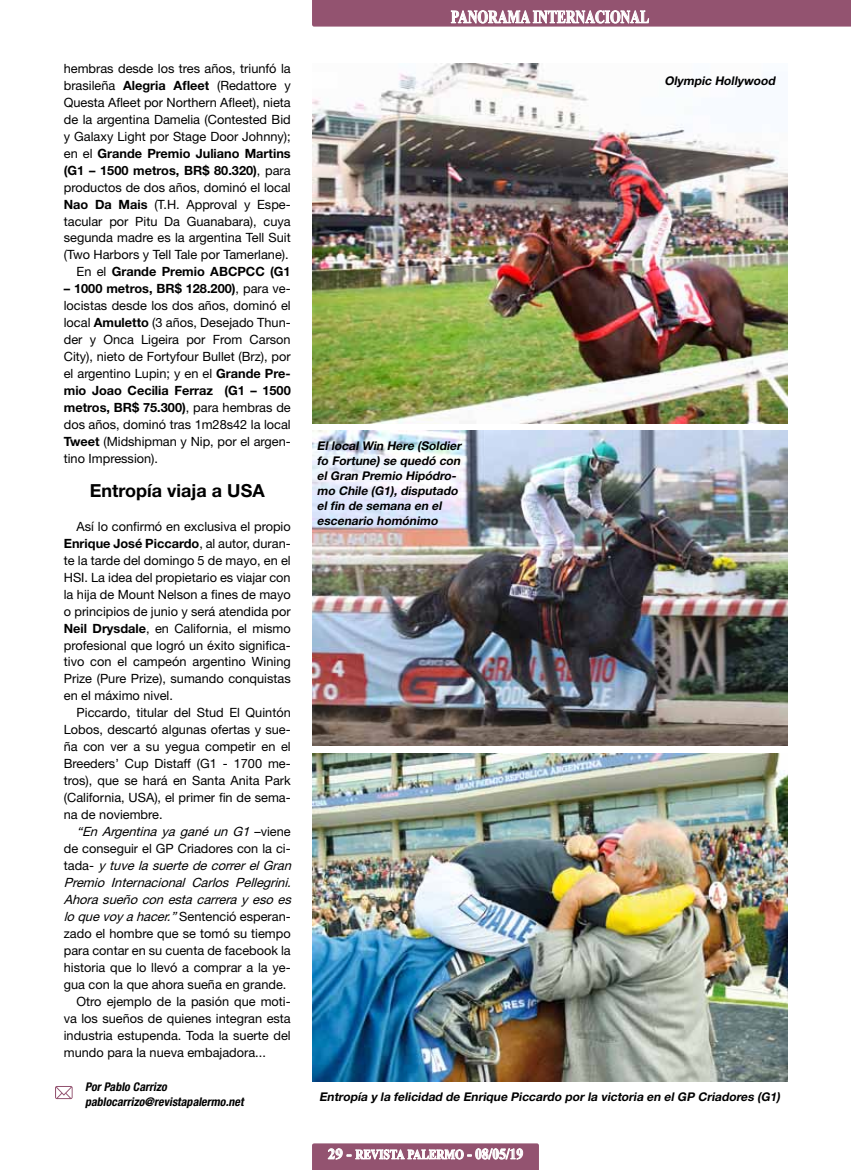
<style>
.page{position:relative;width:851px;height:1170px;background:#fff}
.page>*{position:absolute;margin:0;border:0;box-sizing:border-box;transform-origin:0 0}
.t1{font:700 18px "Times New Roman";color:#fff;scale:.75 1}
.t2{font:700 18px "Helvetica Neue LT Std";color:#000}
.t3{font:700 13.5px "Times New Roman";color:#fff;scale:.83 1}
.t4{font:12.75px/17px "Helvetica Neue LT Std";color:#000;text-align:justify}
.t5{font:italic 12.75px "Helvetica Neue LT Std";color:#000}
.t6{font:italic 700 12px/15px "Helvetica Neue LT Std";color:#000}
.t7{font:italic 700 condensed 12px/15px "Helvetica Neue LT Std";color:#000}
.s1{font-weight:700}
.s2{font-style:normal}
.s3{font-style:italic}
.s4{font-size:15px}
</style>
<div class="page">
<svg style="left:312px;top:1143px;width:227px;height:26px;background:#a7738a"></svg>
<svg style="left:312px;top:0;width:538px;height:27px;background:#9d637d"></svg>
<img style="left:312px;top:64px;width:475px;height:359px">
<img style="left:312px;top:431px;width:475px;height:314px">
<img style="left:312px;top:753px;width:475px;height:328px">
<svg style="left:55px;top:1086px;width:18px;height:13px"></svg>
<p class="t4" style="left:64px;top:60px;width:228px;text-align:right">hembras desde los tres años, triunfó la brasileña <span class="s1">Alegria Afleet</span> (Redattore y Questa Afleet por Northern Afleet), nieta de la argentina Damelia (Contested Bid y Galaxy Light por Stage Door Johnny); en el <span class="s1">Grande Premio Juliano Martins (G1 – 1500 metros, BR$ 80.320)</span>, para productos de dos años, dominó el local <span class="s1">Nao Da Mais</span> (T.H. Approval y Espe&shy;tacular por Pitu Da Guanabara), cuya segunda madre es la argentina Tell Suit (Two Harbors y Tell Tale por Tamerlane).<br>En el <span class="s1">Grande Premio ABCPCC (G1</span></p>
<p class="t4" style="left:64px;top:280px;width:228px"><span class="s1">– 1000 metros, BR$ 128.200)</span>, para ve&shy;locistas desde los dos años, dominó el local <span class="s1">Amuletto</span> (3 años, Desejado Thun&shy;der y Onca Ligeira por From Carson City), nieto de Fortyfour Bullet (Brz), por el argentino Lupin; y en el <span class="s1">Grande Pre&shy;mio Joao Cecilia Ferraz (G1 – 1500 metros, BR$ 75.300)</span>, para hembras de dos años, dominó tras 1m28s42 la local <span class="s1">Tweet</span> (Midshipman y Nip, por el argen&shy;tino Impression).</p>
<h1 class="t2" style="left:90px;top:479px;width:176px">Entropía viaja a USA</h1>
<p class="t4" style="left:64px;top:517px;width:228px;text-indent:13px">Así lo confirmó en exclusiva el propio <span class="s1">Enrique José Piccardo</span>, al autor, duran&shy;te la tarde del domingo 5 de mayo, en el HSI. La idea del propietario es viajar con la hija de Mount Nelson a fines de mayo o principios de junio y será atendida por <span class="s1">Neil Drysdale</span>, en California, el mismo profesional que logró un éxito significa&shy;tivo con el campeón argentino Wining Prize (Pure Prize), sumando conquistas en el máximo nivel.</p>
<p class="t4" style="left:64px;top:704px;width:228px;text-indent:13px">Piccardo, titular del Stud El Quintón Lobos, descartó algunas ofertas y sue&shy;ña con ver a su yegua competir en el Breeders’ Cup Distaff (G1 - 1700 me&shy;tros), que se hará en Santa Anita Park (California, USA), el primer fin de sema&shy;na de noviembre.</p>
<p class="t5" style="left:77px;top:823px;width:216px">“En Argentina ya gané un G1 <span class="s2">– v i e n e</span></p>
<p class="t4" style="left:64px;top:839px;width:228px">de conseguir el GP Criadores con la ci-</p>
<p class="t5" style="left:64px;top:857px;width:232px"><span class="s2">t a d a -</span> ytuvelasuertedecorrerelGran</p>
<p class="t5" style="left:64px;top:874px;width:232px">Premio Internacional Carlos Pellegrini.</p>
<p class="t5" style="left:64px;top:891px;width:232px">Ahorasueñoconestacarrerayesoes</p>
<p class="t4" style="left:64px;top:907px;width:228px"><span class="s3">loquevoyahacer.”</span>Sentenció esperan-</p>
<p class="t4" style="left:64px;top:924px;width:228px">zado el hombre que se tomó su tiempo</p>
<p class="t4" style="left:64px;top:941px;width:228px">para contar en su cuenta de facebook la</p>
<p class="t4" style="left:64px;top:958px;width:228px">historia que lo llevó a comprar a la ye-</p>
<p class="t4" style="left:64px;top:975px;width:224px">gua con la que ahora sueña en grande.</p>
<p class="t4" style="left:77px;top:992px;width:216px">Otro ejemplo de la pasión que moti-</p>
<p class="t4" style="left:64px;top:1009px;width:228px">va los sueños de quienes integran esta</p>
<p class="t4" style="left:64px;top:1026px;width:228px">industria estupenda. Toda la suerte del</p>
<p class="t4" style="left:64px;top:1043px;width:203px">mundo para la nueva embajadora...</p>
<p class="t7" style="left:85px;top:1079px;width:163px">PorPablo Carrizo pablocarrizo@revistapalermo.net</p>
<h1 class="t1" style="left:451px;top:4px;width:266px">PANORAMA INTERNACIONAL</h1>
<p class="t6" style="left:664px;top:73px;width:115px">Olympic Hollywood</p>
<p class="t6" style="left:317px;top:438px;width:148px">El local Win Here (Soldier fo Fortune) se quedó con el Gran Premio Hipódro&shy;mo Chile (G1), disputado el fin de semana en el escenario homónimo</p>
<p class="t6" style="left:319px;top:1088px;width:462px">Entropía y la felicidad de Enrique Piccardo por la victoria en el GP Criadores (G1)</p>
<p class="t3" style="left:328px;top:1144px;width:237px"><span class="s4">29 -</span> REVISTA PALERMO <span class="s4">- 08/05/19</span></p>
</div>
